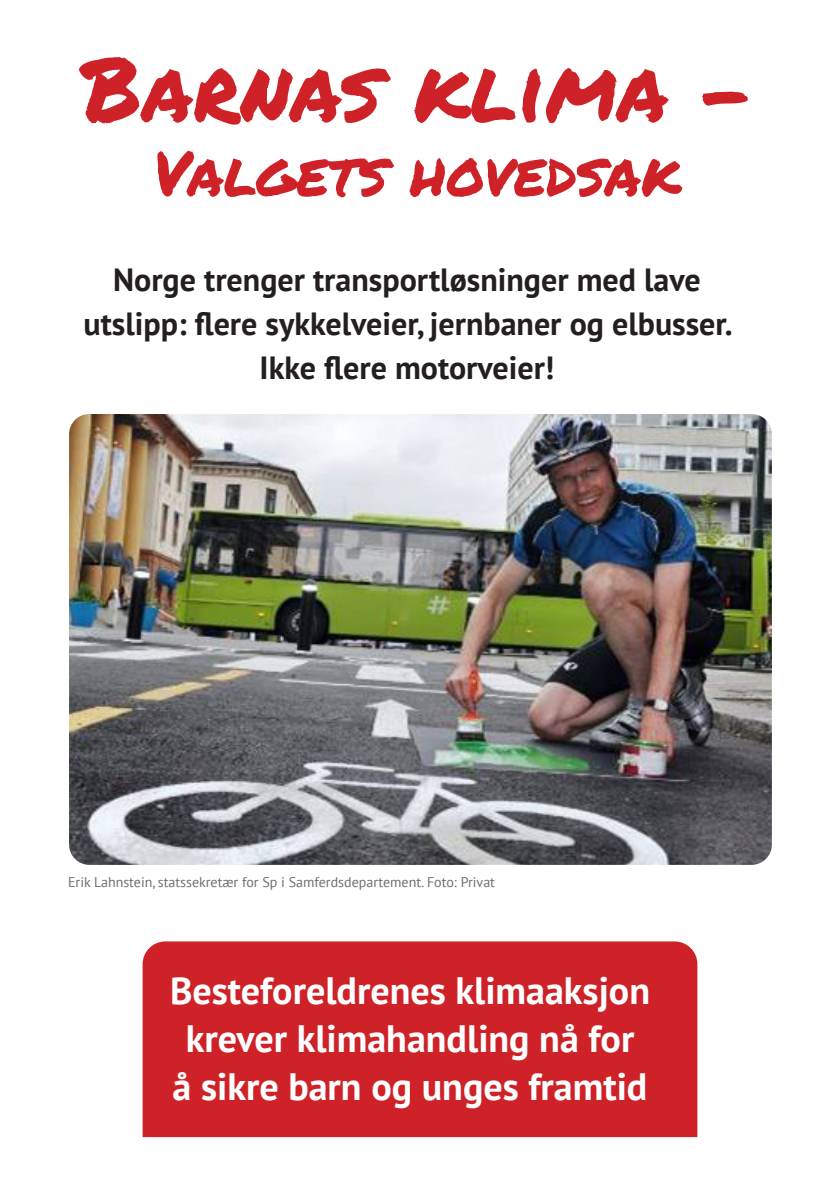
<style>
.page{position:relative;width:840px;height:1191px;background:#fff}
.page>*{position:absolute;margin:0;border:0;box-sizing:border-box;transform-origin:0 0}
.t1{font:88px "Permanent Marker";color:#ce2228}
.t2{font:62px "Permanent Marker";color:#ce2228}
.t3{font:700 38px/48px "PT Sans";color:#fff;text-align:center}
.t4{font:700 32px/44px "PT Sans";color:#231f20;text-align:center}
.t5{font:14px "PT Sans";color:#6c6d70}
</style>
<div class="page">
<img style="left:69px;top:414px;width:702px;height:451px">
<div style="left:142px;top:941px;width:555px;height:196px;background:#ce2228"></div>
<p class="t1" style="left:81px;top:24px;width:672px">Barnas klima –</p>
<p class="t2" style="left:153px;top:127px;width:529px">Valgets hovedsak</p>
<p class="t4" style="left:83px;top:257px;width:650px">Norge trenger transportløsninger med lave utslipp: flere sykkelveier, jernbaner og elbusser.<br>Ikke flere motorveier!</p>
<p class="t5" style="left:68px;top:872px;width:428px">Erik Lahnstein, statssekretær for Sp i Samferdsdepartement. Foto: Privat</p>
<p class="t3" style="left:170px;top:966px;width:481px">Besteforeldrenes klimaaksjon krever klimahandling nå for<br>å sikre barn og unges framtid</p>
</div>
